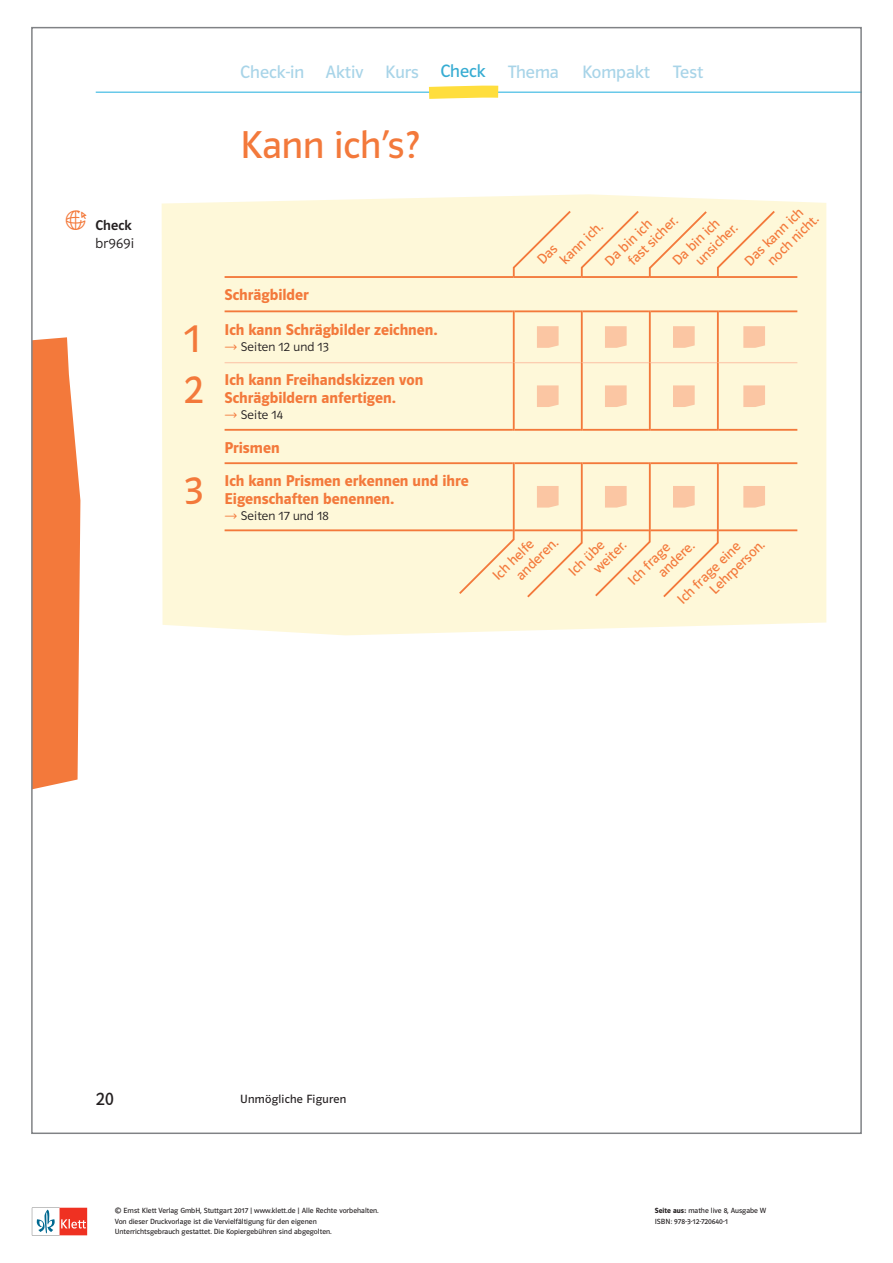
<style>
.page{position:relative;width:893px;height:1263px;background:#fff}
.page>*{position:absolute;margin:0;border:0;box-sizing:border-box;transform-origin:0 0}
.t1{font:39px "Polo MA11 K Buch";color:#f3793b}
.t2{font:18px "Polo MA11 K Buch";color:#a8d4e8}
.t3{font:18px "Polo MA11 K Buch";color:#231f20}
.t4{font:15.75px/18px "Polo MA11 K Hfett";color:#f3793b}
.t5{font:14.25px/15.6px "Polo MA11 K Buch";color:#f3793b}
.t6{font:14.25px/18px "Polo ST11 K Leicht";letter-spacing:.025em;color:#231f20}
.t7{font:12.75px "Polo ST11 K Leicht";letter-spacing:.01em;color:#231f20}
.t8{font:12px "Polo MA11 K Buch";letter-spacing:.02em;color:#231f20}
.t9{font:7.5px/10.1px "Polo ST11 K Buch";color:#231f20}
.s1{color:#36acd2}
.s2{font-family:"Polo ST11 K Krftg"}
.s3{font-family:"Polo ST11 K Hfett"}
</style>
<div class="page">
<svg style="left:32px;top:1208px;width:55px;height:27px"></svg>
<div style="left:162px;top:194px;width:664px;height:441px;background:#fef8d9"></div>
<hr style="left:225px;top:276px;width:289px;height:2px;background:#f3793b">
<hr style="left:514px;top:276px;width:68px;height:2px;background:#f3793b">
<hr style="left:582px;top:276px;width:68px;height:2px;background:#f3793b">
<hr style="left:650px;top:276px;width:68px;height:2px;background:#f3793b">
<hr style="left:718px;top:276px;width:79px;height:2px;background:#f3793b">
<hr style="left:225px;top:310px;width:288px;height:2px;background:#f3793b">
<hr style="left:513px;top:310px;width:2px;height:53px;background:#f3793b">
<hr style="left:515px;top:310px;width:66px;height:2px;background:#f3793b">
<hr style="left:581px;top:310px;width:2px;height:53px;background:#f3793b">
<hr style="left:583px;top:310px;width:66px;height:2px;background:#f3793b">
<hr style="left:649px;top:310px;width:2px;height:53px;background:#f3793b">
<hr style="left:651px;top:310px;width:66px;height:2px;background:#f3793b">
<hr style="left:717px;top:310px;width:2px;height:53px;background:#f3793b">
<hr style="left:719px;top:310px;width:78px;height:2px;background:#f3793b">
<hr style="left:225px;top:362px;width:288px;height:1px;background:#fcceb1">
<hr style="left:513px;top:363px;width:2px;height:68px;background:#f3793b">
<hr style="left:515px;top:362px;width:66px;height:1px;background:#fcceb1">
<hr style="left:581px;top:363px;width:2px;height:68px;background:#f3793b">
<hr style="left:583px;top:362px;width:66px;height:1px;background:#fcceb1">
<hr style="left:649px;top:363px;width:2px;height:68px;background:#f3793b">
<hr style="left:651px;top:362px;width:66px;height:1px;background:#fcceb1">
<hr style="left:717px;top:363px;width:2px;height:68px;background:#f3793b">
<hr style="left:719px;top:362px;width:78px;height:1px;background:#fcceb1">
<hr style="left:225px;top:429px;width:288px;height:2px;background:#f3793b">
<hr style="left:515px;top:429px;width:66px;height:2px;background:#f3793b">
<hr style="left:583px;top:429px;width:66px;height:2px;background:#f3793b">
<hr style="left:651px;top:429px;width:66px;height:2px;background:#f3793b">
<hr style="left:719px;top:429px;width:78px;height:2px;background:#f3793b">
<hr style="left:225px;top:462px;width:288px;height:2px;background:#f3793b">
<hr style="left:513px;top:462px;width:2px;height:69px;background:#f3793b">
<hr style="left:515px;top:462px;width:66px;height:2px;background:#f3793b">
<hr style="left:581px;top:462px;width:2px;height:69px;background:#f3793b">
<hr style="left:583px;top:462px;width:66px;height:2px;background:#f3793b">
<hr style="left:649px;top:462px;width:2px;height:69px;background:#f3793b">
<hr style="left:651px;top:462px;width:66px;height:2px;background:#f3793b">
<hr style="left:717px;top:462px;width:2px;height:69px;background:#f3793b">
<hr style="left:719px;top:462px;width:78px;height:2px;background:#f3793b">
<hr style="left:225px;top:529px;width:288px;height:2px;background:#f3793b">
<hr style="left:515px;top:529px;width:66px;height:2px;background:#f3793b">
<hr style="left:583px;top:529px;width:66px;height:2px;background:#f3793b">
<hr style="left:651px;top:529px;width:66px;height:2px;background:#f3793b">
<hr style="left:719px;top:529px;width:78px;height:2px;background:#f3793b">
<svg style="left:537px;top:326px;width:22px;height:22px"></svg>
<svg style="left:605px;top:326px;width:22px;height:22px"></svg>
<svg style="left:673px;top:326px;width:22px;height:22px"></svg>
<svg style="left:743px;top:326px;width:22px;height:22px"></svg>
<svg style="left:537px;top:385px;width:22px;height:22px"></svg>
<svg style="left:605px;top:385px;width:22px;height:22px"></svg>
<svg style="left:673px;top:385px;width:22px;height:22px"></svg>
<svg style="left:743px;top:385px;width:22px;height:22px"></svg>
<svg style="left:537px;top:486px;width:22px;height:22px"></svg>
<svg style="left:605px;top:486px;width:22px;height:22px"></svg>
<svg style="left:673px;top:486px;width:22px;height:22px"></svg>
<svg style="left:743px;top:486px;width:22px;height:22px"></svg>
<svg style="left:580px;top:209px;width:61px;height:69px;background:#fdefce"></svg>
<svg style="left:648px;top:209px;width:61px;height:70px;background:#fdefce"></svg>
<svg style="left:716px;top:209px;width:61px;height:69px;background:#fdefce"></svg>
<svg style="left:512px;top:209px;width:61px;height:69px;background:#fdefce"></svg>
<svg style="left:661px;top:529px;width:59px;height:70px;background:#fdefce"></svg>
<svg style="left:593px;top:529px;width:58px;height:69px;background:#fdefce"></svg>
<svg style="left:525px;top:529px;width:59px;height:70px;background:#fdefce"></svg>
<svg style="left:457px;top:529px;width:58px;height:67px;background:#fdefce"></svg>
<svg style="left:34px;top:337px;width:46px;height:452px;background:#f3834b"></svg>
<svg style="left:95px;top:85px;width:764px;height:14px"></svg>
<svg style="left:225px;top:344px;width:12px;height:6px"></svg>
<svg style="left:225px;top:413px;width:12px;height:5px"></svg>
<svg style="left:225px;top:513px;width:12px;height:5px"></svg>
<p class="t2" style="left:240px;top:62px;width:320px">Check-in Aktiv Kurs <span class="s1">Check</span> Thema</p>
<p class="t2" style="left:582px;top:62px;width:70px">Kompakt</p>
<p class="t2" style="left:673px;top:62px;width:32px">Test</p>
<p class="t6" style="left:95px;top:217px;width:40px"><span class="s2">Check </span>br969i</p>
<p class="t1" style="left:240px;top:124px;width:181px">Kann ich’s?</p>
<p class="t4" style="left:225px;top:286px;width:86px">Schrägbilder</p>
<p class="t1" style="left:184px;top:318px;width:18px">1</p>
<p class="t4" style="left:225px;top:321px;width:215px">Ich kann Schrägbilder zeichnen.</p>
<p class="t7" style="left:241px;top:340px;width:90px">Seiten 12 und 13</p>
<p class="t1" style="left:184px;top:369px;width:21px">2</p>
<p class="t4" style="left:225px;top:371px;width:200px">Ich kann Freihandskizzen von<br>Schrägbildern anfertigen.</p>
<p class="t7" style="left:241px;top:408px;width:44px">Seite 14</p>
<p class="t4" style="left:225px;top:438px;width:57px">Prismen</p>
<p class="t1" style="left:184px;top:470px;width:21px">3</p>
<p class="t4" style="left:225px;top:472px;width:246px">Ich kann Prismen erkennen und ihre<br>Eigenschaften benennen.</p>
<p class="t7" style="left:241px;top:508px;width:89px">Seiten 17 und 18</p>
<p class="t5" style="left:681px;top:246px;width:54px;text-indent:-17px;rotate:-44deg">Da bin ich unsicher.</p>
<p class="t5" style="left:753px;top:246px;width:67px;text-indent:-17px;rotate:-44deg">Das kann ich noch nicht.</p>
<p class="t5" style="left:546px;top:245px;width:55px;text-indent:-17px;rotate:-44deg">Das<br>kann ich.</p>
<p class="t5" style="left:614px;top:246px;width:65px;text-indent:-17px;rotate:-44deg">Da bin ich fast sicher.</p>
<p class="t5" style="left:502px;top:560px;width:54px;text-indent:-17px;rotate:-44deg">Ich helfe anderen.</p>
<p class="t5" style="left:579px;top:554px;width:41px;text-indent:-19px;rotate:-44deg">Ich übe weiter.</p>
<p class="t5" style="left:644px;top:558px;width:46px;text-indent:-27px;rotate:-44deg">Ich frage andere.</p>
<p class="t5" style="left:696px;top:575px;width:72px;text-indent:-30px;rotate:-44deg">Ich frage eine<br>Lehrperson.</p>
<p class="t3" style="left:96px;top:1089px;width:20px">20</p>
<p class="t8" style="left:240px;top:1093px;width:107px">Unmögliche Figuren</p>
<p class="t9" style="left:115px;top:1206px;width:265px">© Ernst Klett Verlag GmbH, Stuttgart 2017 | www.klett.de | Alle Rechte vorbehalten.<br>Von dieser Druckvorlage ist die Vervielfältigung für den eigenen<br>Unterrichtsgebrauch gestattet. Die Kopiergebühren sind abgegolten.</p>
<p class="t9" style="left:655px;top:1206px;width:113px"><span class="s3">Seite aus:</span> mathe live 8, Ausgabe W<br>ISBN: 978-3-12-720640-1</p>
</div>
